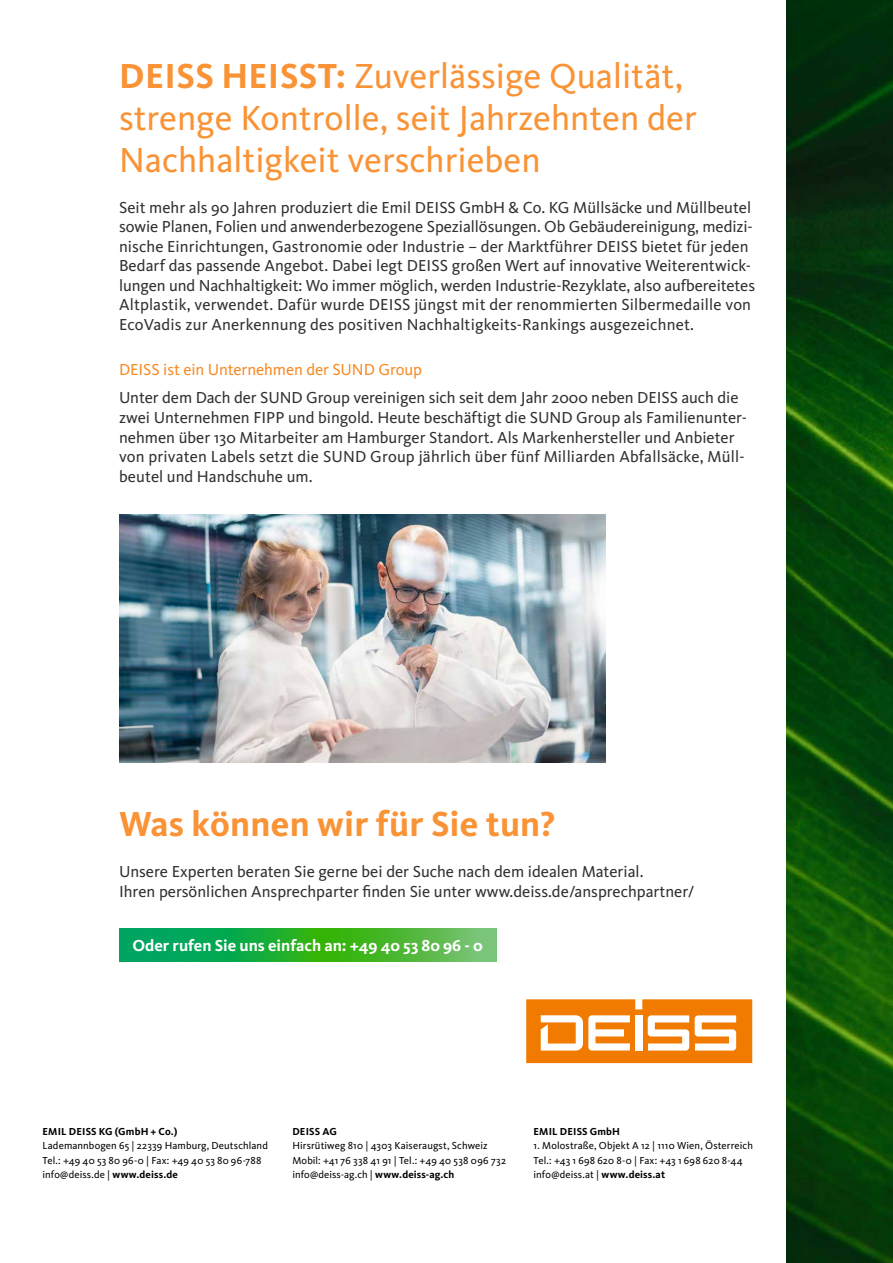
<style>
.page{position:relative;width:893px;height:1263px;background:#fff}
.page>*{position:absolute;margin:0;border:0;box-sizing:border-box;transform-origin:0 0}
.t1{font:36px/42px "Kievit Pro";color:#f99335}
.t2{font:700 36px "Kievit Pro";letter-spacing:.005em;color:#f99335}
.t3{font:16.5px/19.5px "Kievit Pro";color:#313130}
.t4{font:700 16.5px "Kievit Pro";color:#fff}
.t5{font:16.5px "Kievit Pro";letter-spacing:-.005em;color:#f78b26}
.t6{font:10.5px/14.2px "Kievit Pro";letter-spacing:.01em;color:#000}
.t7{font:700 10.5px "Kievit Pro";letter-spacing:.02em;color:#000}
.s1{font-weight:700}
</style>
<div class="page">
<img style="left:787px;top:0;width:106px;height:1263px">
<svg style="left:119px;top:928px;width:377px;height:33px;background:#2eb142"></svg>
<img style="left:120px;top:515px;width:486px;height:247px">
<svg style="left:526px;top:999px;width:226px;height:64px"></svg>
<h1 class="t1" style="left:119px;top:54px;width:579px"><span class="s1">DEISS HEISST:</span> Zuverlässige Qualität, strenge Kontrolle, seit Jahrzehnten der<br>Nachhaltigkeit verschrieben</h1>
<p class="t3" style="left:119px;top:197px;width:637px">Seit mehr als 90 Jahren produziert die Emil DEISS GmbH &amp; Co. KG Müllsäcke und Müllbeutel sowie Planen, Folien und anwenderbezogene Speziallösungen. Ob Gebäudereinigung, medizi&shy;nische Einrichtungen, Gastronomie oder Industrie – der Marktführer DEISS bietet für jeden Bedarf das passende Angebot. Dabei legt DEISS großen Wert auf innovative Weiterentwick&shy;lungen und Nachhaltigkeit: Wo immer möglich, werden Industrie-Rezyklate, also aufbereitetes Altplastik, verwendet. Dafür wurde DEISS jüngst mit der renommierten Silbermedaille von EcoVadis zur Anerkennung des positiven Nachhaltigkeits-Rankings ausgezeichnet.</p>
<p class="t5" style="left:119px;top:359px;width:304px">DEISS ist ein Unternehmen der SUND Group</p>
<p class="t3" style="left:119px;top:387px;width:629px">Unter dem Dach der SUND Group vereinigen sich seit dem Jahr 2000 neben DEISS auch die zwei Unternehmen FIPP und bingold. Heute beschäftigt die SUND Group als Familienunter&shy;nehmen über 130 Mitarbeiter am Hamburger Standort. Als Markenhersteller und Anbieter von privaten Labels setzt die SUND Group jährlich über fünf Milliarden Abfallsäcke, Müll&shy;beutel und Handschuhe um.</p>
<h1 class="t2" style="left:119px;top:803px;width:438px">Was können wir für Sie tun?</h1>
<p class="t3" style="left:119px;top:862px;width:577px">Unsere Experten beraten Sie gerne bei der Suche nach dem idealen Material.<br>Ihren persönlichen Ansprechparter finden Sie unter www.deiss.de/ansprechpartner/</p>
<p class="t4" style="left:132px;top:935px;width:352px">Oder rufen Sie uns einfach an: +49 40 53 80 96 - 0</p>
<p class="t7" style="left:43px;top:1125px;width:136px">EMIL DEISS KG (GmbH + Co.)</p>
<p class="t6" style="left:43px;top:1139px;width:227px">Lademannbogen 65 | 22339 Hamburg, Deutschland<br>Tel.: +49 40 53 80 96-0 | Fax: +49 40 53 80 96-788 info@deiss.de | <span class="s1">www.deiss.de</span></p>
<p class="t7" style="left:292px;top:1125px;width:46px">DEISS AG</p>
<p class="t6" style="left:292px;top:1139px;width:215px">Hirsrütiweg 810 | 4303 Kaiseraugst, Schweiz<br>Mobil: +41 76 338 41 91 | Tel.: +49 40 538 096 732 info@deiss-ag.ch | <span class="s1">www.deiss-ag.ch</span></p>
<p class="t7" style="left:533px;top:1125px;width:88px">EMIL DEISS GmbH</p>
<p class="t6" style="left:533px;top:1139px;width:221px">1. Molostraße, Objekt A 12 | 1110 Wien, Österreich<br>Tel.: +43 1 698 620 8-0 | Fax: +43 1 698 620 8-44 info@deiss.at | <span class="s1">www.deiss.at</span></p>
</div>
